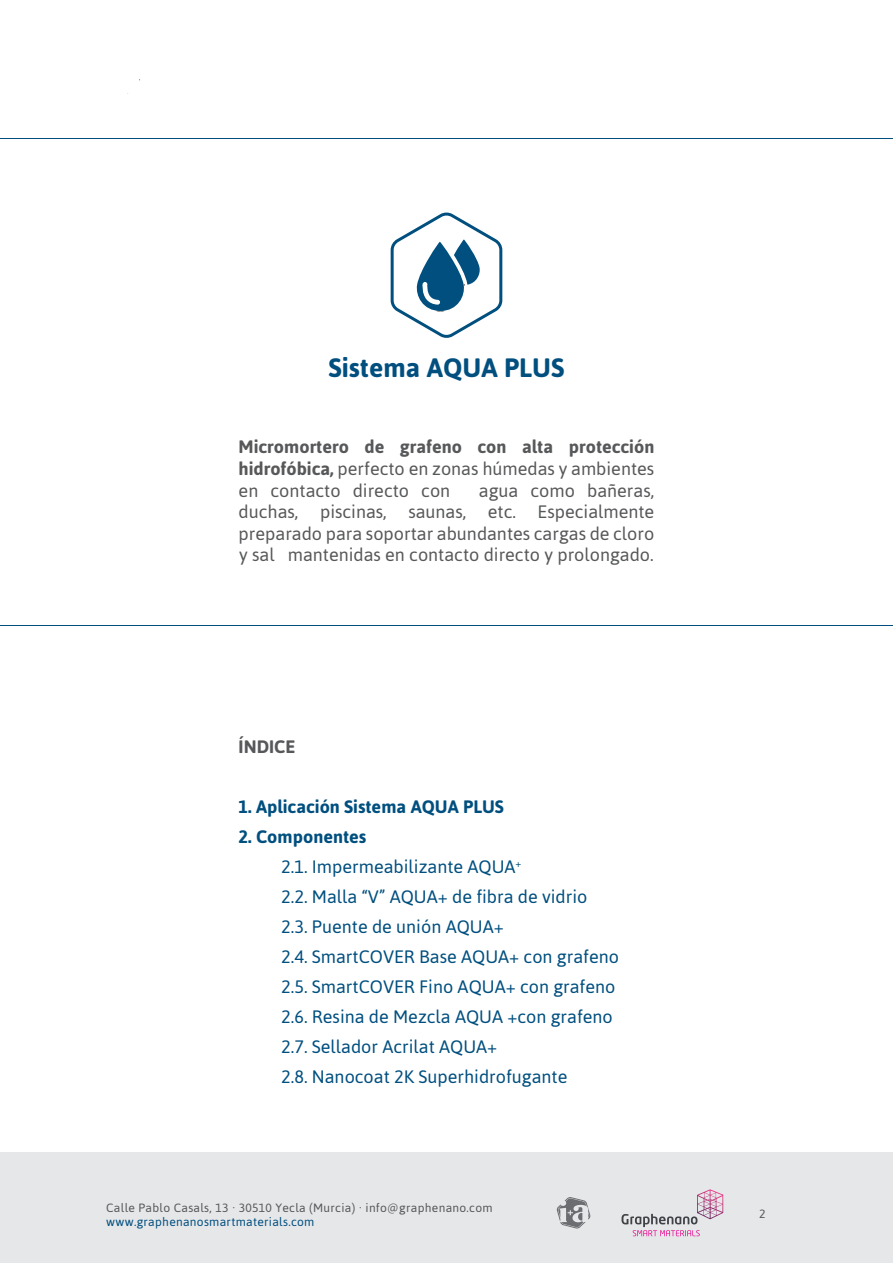
<style>
.page{position:relative;width:893px;height:1263px;background:#fff}
.page>*{position:absolute;margin:0;border:0;box-sizing:border-box;transform-origin:0 0}
.t1{font:700 26.55px "Asap";color:#014f7f}
.t2{font:18px/21.6px "Asap";color:#57585a;text-align:justify}
.t3{font:18px "Asap";color:#014f7f}
.t4{font:700 18px "Asap";color:#014f7f}
.t5{font:700 18px "Asap";color:#57585a}
.t6{font:12px "Asap";letter-spacing:.025em;color:#57585a}
.t7{font:12px "Asap";letter-spacing:.025em;color:#014f7f}
.s1{font-weight:700}
</style>
<div class="page">
<div style="left:0;top:1152px;width:893px;height:111px;background:#e6e7e9"></div>
<svg style="left:557px;top:1197px;width:34px;height:32px"></svg>
<svg style="left:621px;top:1189px;width:102px;height:47px"></svg>
<svg style="left:390px;top:212px;width:113px;height:126px"></svg>
<p class="t1" style="left:329px;top:352px;width:237px">Sistema AQUA PLUS</p>
<p class="t2" style="left:239px;top:436px;width:417px"><span class="s1">Micromortero de grafeno con alta protección hidrofóbica,</span> perfecto en zonas húmedas y ambientes en contacto directo con</p>
<p class="t2" style="left:239px;top:479px;width:417px;text-indent:240px">agua como bañeras, duchas, piscinas, saunas, etc. Especialmente preparado para soportar abundantes cargas de cloro y sal mantenidas en contacto directo y prolongado.</p>
<p class="t5" style="left:239px;top:736px;width:58px">ÍNDICE</p>
<p class="t4" style="left:239px;top:796px;width:267px">1. Aplicación Sistema AQUA PLUS</p>
<p class="t4" style="left:239px;top:826px;width:129px">2. Componentes</p>
<p class="t3" style="left:281px;top:856px;width:242px">2.1. Impermeabilizante AQUA<sup>+</sup></p>
<p class="t3" style="left:281px;top:886px;width:308px">2.2. Malla “V” AQUA+ de fibra de vidrio</p>
<p class="t3" style="left:281px;top:916px;width:224px">2.3. Puente de unión AQUA+</p>
<p class="t3" style="left:281px;top:946px;width:339px">2.4. SmartCOVER Base AQUA+ con grafeno</p>
<p class="t3" style="left:281px;top:976px;width:336px">2.5. SmartCOVER Fino AQUA+ con grafeno</p>
<p class="t3" style="left:281px;top:1006px;width:333px">2.6. Resina de Mezcla AQUA +con grafeno</p>
<p class="t3" style="left:281px;top:1036px;width:218px">2.7. Sellador Acrilat AQUA+</p>
<p class="t3" style="left:281px;top:1066px;width:288px">2.8. Nanocoat 2K Superhidrofugante</p>
<p class="t6" style="left:106px;top:1201px;width:388px">Calle Pablo Casals, 13 · 30510 Yecla (Murcia) · info@graphenano.com</p>
<p class="t7" style="left:106px;top:1215px;width:210px">www.graphenanosmartmaterials.com</p>
<p class="t6" style="left:759px;top:1207px;width:8px">2</p>
</div>
